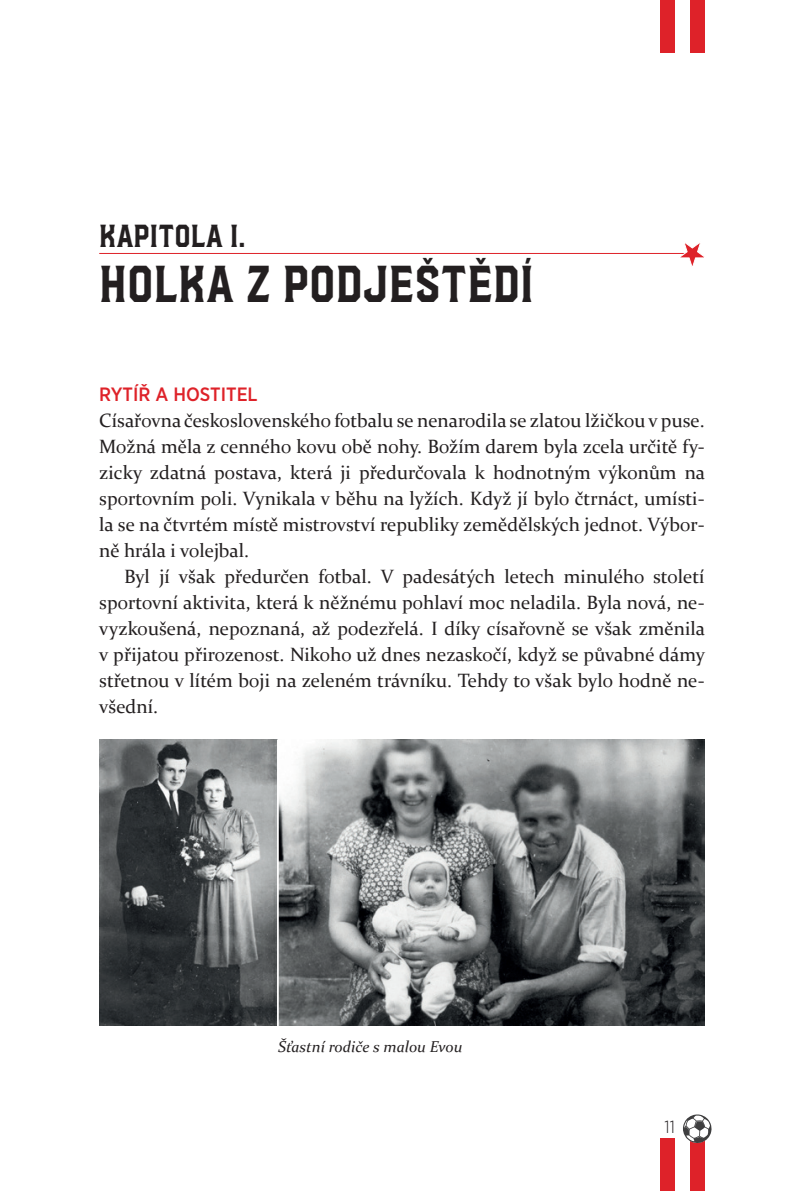
<style>
.page{position:relative;width:794px;height:1191px;background:#fff}
.page>*{position:absolute;margin:0;border:0;box-sizing:border-box;transform-origin:0 0}
.NADPIS1{font:45.5px "Hudson NY Pro Serif Semi Bld";color:#231f20;scale:.9 1}
.NADPIS2{font:28px "Hudson NY Pro Serif Semi Bld";color:#231f20;scale:.9 1}
.TEXT1{font:19.25px/26.1px "Constantia";color:#231f20;text-align:justify}
.TEXT{font:19.25px/26.1px "Constantia";color:#231f20;text-align:justify}
.NADPIS3{font:500 19.25px "Gotham Narrow";color:#de2229}
.t1{font:300 17.5px "Gotham Narrow";color:#231f20}
.popisky{font:italic 15.75px "Constantia";color:#231f20}
</style>
<div class="page">
<div style="left:660px;top:1137px;width:15px;height:54px;background:#de2229"></div>
<div style="left:690px;top:1137px;width:14px;height:54px;background:#de2229"></div>
<svg style="left:683px;top:1114px;width:29px;height:30px"></svg>
<div style="left:660px;top:0;width:15px;height:53px;background:#de2229"></div>
<div style="left:690px;top:0;width:14px;height:53px;background:#de2229"></div>
<hr style="left:99px;top:253px;width:591px;height:1px;background:#de2229">
<svg style="left:680px;top:243px;width:24px;height:23px"></svg>
<img style="left:99px;top:739px;width:605px;height:287px">
<hr style="left:277px;top:739px;width:2px;height:287px;background:#fff">
<p class="NADPIS2" style="left:99px;top:218px;width:164px">KAPITOLA I.</p>
<p class="NADPIS1" style="left:99px;top:255px;width:484px">HOLKA Z PODJEŠTĚDÍ</p>
<p class="NADPIS3" style="left:99px;top:382px;width:160px">RYTÍŘ A HOSTITEL</p>
<p class="TEXT1" style="left:99px;top:406px;width:607px">Císařovna československého fotbalu se nenarodila se zlatou lžičkou v puse.<br>Možná měla z cenného kovu obě nohy. Božím darem byla zcela určitě fy&shy;zicky zdatná postava, která ji předurčovala k hodnotným výkonům na sportovním poli. Vynikala v běhu na lyžích. Když jí bylo čtrnáct, umísti&shy;la se na čtvrtém místě mistrovství republiky zemědělských jednot. Výbor&shy;ně hrála i volejbal.</p>
<p class="TEXT" style="left:99px;top:562px;width:607px;text-indent:25px">Byl jí však předurčen fotbal. V padesátých letech minulého století sportovní aktivita, která k něžnému pohlaví moc neladila. Byla nová, ne&shy;vyzkoušená, nepoznaná, až podezřelá. I díky císařovně se však změnila v přijatou přirozenost. Nikoho už dnes nezaskočí, když se půvabné dámy střetnou v lítém boji na zeleném trávníku. Tehdy to však bylo hodně ne&shy;všední.</p>
<p class="popisky" style="left:278px;top:1036px;width:186px">Šťastní rodiče s malou Evou</p>
<p class="t1" style="left:664px;top:1116px;width:12px">11</p>
</div>
